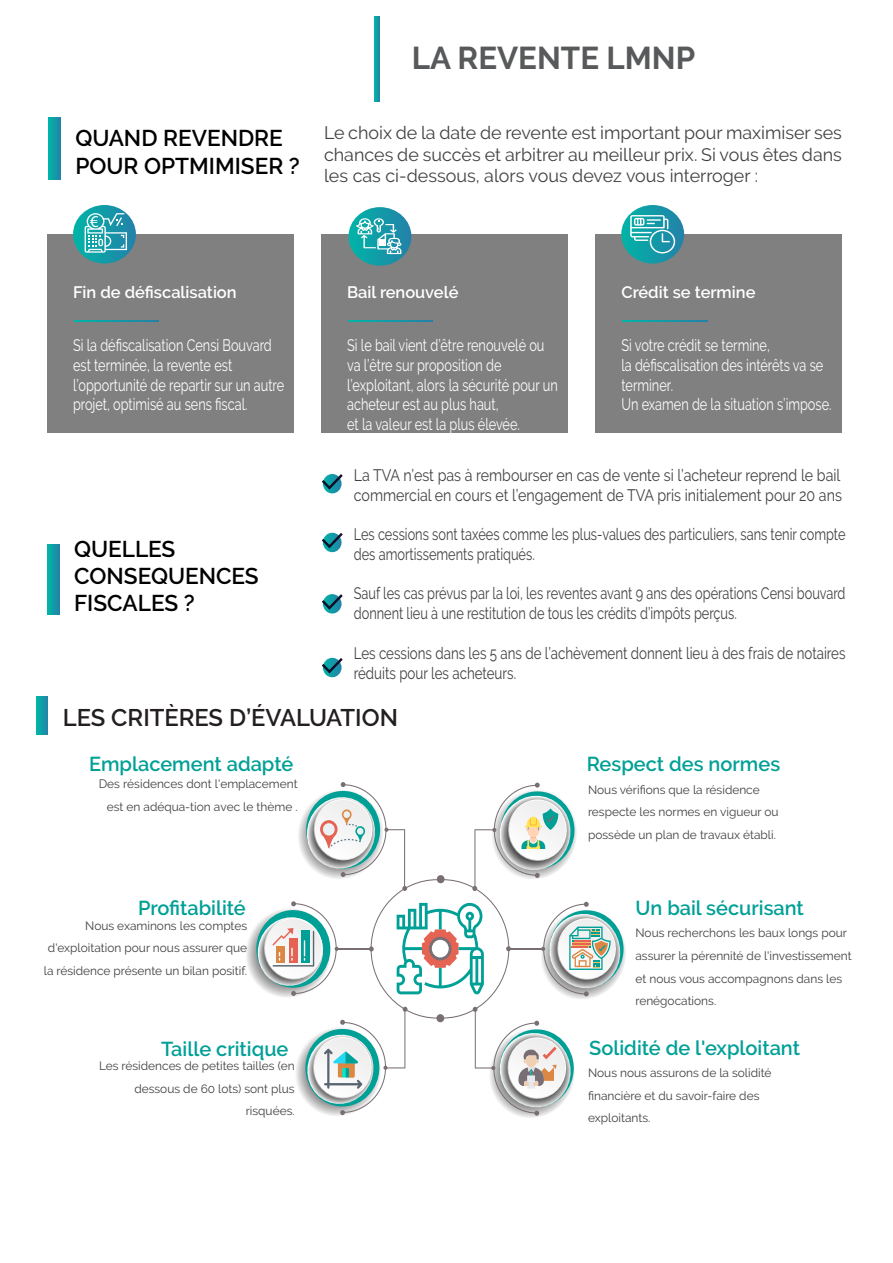
<style>
.page{position:relative;width:893px;height:1263px;background:#fff}
.page>*{position:absolute;margin:0;border:0;box-sizing:border-box;transform-origin:0 0}
.t1{font:700 31.5px "Raleway";color:#58595b}
.t2{font:600 24px "Raleway";color:#231f20}
.t3{font:600 22.8px/27.3px "Raleway";color:#000}
.t4{font:600 20.1px "Raleway";color:#00a096}
.t5{font:18px/21.6px "Raleway";color:#414042;text-align:justify}
.t6{font:16.65px/20px "Raleway";color:#fff;scale:.77 1}
.t7{font:16.65px/20px "Raleway";color:#414042;scale:.77 1}
.t8{font:16.65px/20px "Raleway";color:#414042;scale:.86 1}
.t9{font:16.65px/20px "Raleway";color:#414042;scale:.8 1}
.t10{font:600 16.65px "Raleway";color:#fff}
.t11{font:12px/22.5px "Raleway";color:#414042;text-align:right}
.s1{font-style:inherit}
.s2{font-size:11.55px}
</style>
<div class="page">
<svg style="left:374px;top:17px;width:6px;height:84px"></svg>
<svg style="left:49px;top:118px;width:11px;height:62px"></svg>
<div style="left:596px;top:235px;width:246px;height:198px;background:#808080"></div>
<div style="left:322px;top:235px;width:246px;height:198px;background:#808080"></div>
<div style="left:48px;top:235px;width:246px;height:198px;background:#808080"></div>
<svg style="left:74px;top:320px;width:85px;height:2px"></svg>
<svg style="left:348px;top:320px;width:85px;height:2px"></svg>
<svg style="left:622px;top:320px;width:85px;height:2px"></svg>
<svg style="left:349px;top:207px;width:62px;height:59px"></svg>
<svg style="left:621px;top:205px;width:63px;height:59px"></svg>
<svg style="left:48px;top:545px;width:11px;height:69px"></svg>
<svg style="left:323px;top:474px;width:19px;height:19px"></svg>
<svg style="left:321px;top:474px;width:22px;height:17px"></svg>
<svg style="left:323px;top:533px;width:19px;height:19px"></svg>
<svg style="left:321px;top:532px;width:22px;height:18px"></svg>
<svg style="left:323px;top:594px;width:19px;height:19px"></svg>
<svg style="left:321px;top:594px;width:22px;height:17px"></svg>
<svg style="left:323px;top:658px;width:19px;height:19px"></svg>
<svg style="left:321px;top:657px;width:22px;height:18px"></svg>
<svg style="left:37px;top:696px;width:11px;height:38px"></svg>
<svg style="left:246px;top:782px;width:380px;height:336px"></svg>
<svg style="left:73px;top:205px;width:63px;height:59px"></svg>
<h3 class="t3" style="left:75px;top:125px;width:226px">QUAND REVENDRE<br>POUR OPTMIMISER ?</h3>
<h1 class="t1" style="left:412px;top:40px;width:285px">LA REVENTE LMNP</h1>
<h3 class="t5" style="left:324px;top:122px;width:519px">Le choix de la date de revente est important pour maximiser ses chances de succès et arbitrer au meilleur prix. Si vous êtes dans les cas ci-dessous, alors vous devez vous interroger :</h3>
<h3 class="t10" style="left:73px;top:283px;width:165px">Fin de défiscalisation</h3>
<h3 class="t6" style="left:73px;top:335px;width:276px">Si la défiscalisation Censi Bouvard est terminée, la revente est l’opportunité de repartir sur un autre projet, optimisé au sens fiscal.</h3>
<h3 class="t10" style="left:347px;top:283px;width:113px">Bail renouvelé</h3>
<h3 class="t6" style="left:347px;top:335px;width:275px">Si le bail vient d’être renouvelé ou va l’être sur proposition de l’exploitant, alors la sécurité pour un acheteur est au plus haut,<br>et la valeur est la plus élevée.</h3>
<h3 class="t10" style="left:621px;top:283px;width:136px">Crédit se termine</h3>
<h3 class="t6" style="left:621px;top:335px;width:274px">Si votre crédit se termine,<br>la défiscalisation des intérêts va se terminer.<br>Un examen de la situation s’impose.</h3>
<h3 class="t8" style="left:354px;top:465px;width:569px">La TVA n’est pas à rembourser en cas de vente si l’acheteur reprend le bail commercial en cours et l’engagement de TVA pris initialement pour 20 ans</h3>
<h3 class="t7" style="left:354px;top:524px;width:640px">Les cessions sont taxées comme les plus-values des particuliers, sans tenir compte des amortissements pratiqués.</h3>
<h3 class="t7" style="left:354px;top:583px;width:640px">Sauf les cas prévus par la loi, les reventes avant 9 ans des opérations Censi bouvard donnent lieu à une restitution de tous les crédits d’impôts perçus.</h3>
<h3 class="t9" style="left:354px;top:643px;width:616px">Les cessions dans les 5 ans de l’achèvement donnent lieu à des frais de notaires réduits pour les acheteurs.</h3>
<h2 class="t2" style="left:63px;top:704px;width:337px">LES CRITÈRES D’ÉVALUATION</h2>
<h3 class="t3" style="left:74px;top:535px;width:186px">QUELLES<br>CONSEQUENCES<br>FISCALES ?</h3>
<h3 class="t4" style="left:89px;top:753px;width:206px">Emplacement adapté</h3>
<p class="t11" style="left:99px;top:772px;width:200px"><span class="s1">D</span>es résidences dont l'emplacement est en adéqua-tion avec le thème .</p>
<h3 class="t4" style="left:138px;top:897px;width:109px">Profitabilité</h3>
<p class="t11" style="left:44px;top:914px;width:205px">Nous examinons les comptes d'exploitation pour nous assurer que la résidence présente un bilan positif.</p>
<h3 class="t4" style="left:161px;top:1037px;width:129px">Taille critique</h3>
<p class="t11" style="left:99px;top:1055px;width:197px">Les résidences de petites tailles (en dessous de 60 lots) sont plus risquées<span class="s2">.</span></p>
<h3 class="t4" style="left:587px;top:753px;width:195px">Respect des normes</h3>
<p class="t11" style="left:588px;top:778px;width:192px;text-align:left">Nous vérifions que la résidence respecte les normes en vigueur ou possède un plan de travaux établi.</p>
<h3 class="t4" style="left:635px;top:896px;width:170px">Un bail sécurisant</h3>
<p class="t11" style="left:635px;top:922px;width:218px;text-align:left">Nous recherchons les baux longs pour assurer la pérennité de l'investissement et nous vous accompagnons dans les renégocations.</p>
<h3 class="t4" style="left:589px;top:1036px;width:212px">Solidité de l'exploitant</h3>
<p class="t11" style="left:588px;top:1062px;width:185px;text-align:left">Nous nous assurons de la solidité financière et du savoir-faire des exploitants.</p>
</div>
